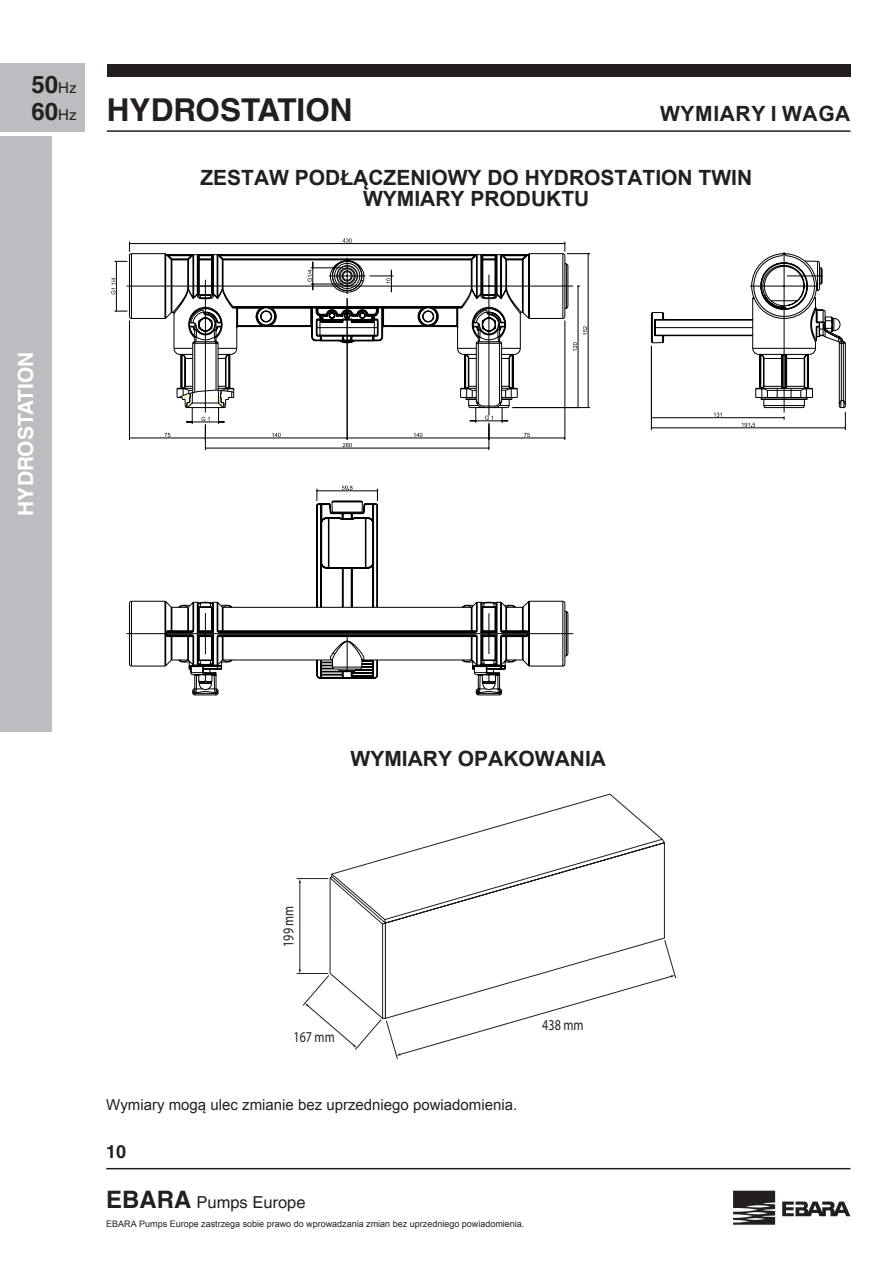
<style>
.page{position:relative;width:893px;height:1263px;background:#fff}
.page>*{position:absolute;margin:0;border:0;box-sizing:border-box;transform-origin:0 0}
.t1{font:700 31.5px "Helvetica LT Pro";color:#231f20}
.t2{font:700 24px "Helvetica LT Pro";color:#231f20}
.t3{font:700 21px/21.3px "Arial";color:#231f20;text-align:center}
.t4{font:700 21px "Helvetica LT Pro";color:#fff}
.t5{font:700 21px "Arial";letter-spacing:.03em;color:#231f20}
.t6{font:700 18px "Helvetica LT Pro";color:#231f20}
.t7{font:16.5px "Helvetica LT Pro";color:#231f20}
.t8{font:15.15px "Myriad Pro";color:#231f20;scale:.8 1}
.Corpo{font:15px "Arial";color:#231f20}
.t9{font:9px "Arial";color:#231f20}
.s1{font-weight:400;font-size:15px}
.s2{font-size:24px}
.s3{font-weight:700;font-size:24px}
</style>
<div class="page">
<div style="left:107px;top:64px;width:743px;height:13px;background:#231f20"></div>
<div style="left:0;top:64px;width:85px;height:68px;background:#bcbdc0"></div>
<hr style="left:107px;top:130px;width:743px;height:2px;background:#231f20">
<hr style="left:106px;top:1168px;width:744px;height:1px;background:#231f20">
<div style="left:0;top:136px;width:51px;height:595px;background:#bcbdc0"></div>
<svg style="left:733px;top:1191px;width:42px;height:34px"></svg>
<svg style="left:782px;top:1201px;width:68px;height:15px"></svg>
<svg style="left:845px;top:412px;width:1px;height:18px"></svg>
<svg style="left:111px;top:238px;width:455px;height:74px"></svg>
<svg style="left:192px;top:310px;width:653px;height:385px"></svg>
<svg style="left:126px;top:252px;width:697px;height:430px"></svg>
<svg style="left:210px;top:262px;width:613px;height:411px"></svg>
<svg style="left:296px;top:794px;width:369px;height:180px"></svg>
<svg style="left:299px;top:940px;width:377px;height:119px"></svg>
<h2 class="t2" style="left:32px;top:70px;width:47px">50<span class="s1">Hz</span></h2>
<h1 class="t1" style="left:32px;top:91px;width:323px"><span class="s2">60</span><span class="s1">Hz</span> HYDROSTATION</h1>
<h3 class="t5" style="left:660px;top:100px;width:192px">WYMIARY I WAGA</h3>
<h3 class="t4" style="left:13px;top:516px;width:165px;rotate:-90deg">HYDROSTATION</h3>
<p class="t3" style="left:200px;top:168px;width:553px">ZESTAW PODŁĄCZENIOWY DO HYDROSTATION TWIN<br>WYMIARY PRODUKTU</p>
<p class="t3" style="left:351px;top:749px;width:257px">WYMIARY OPAKOWANIA</p>
<p class="t8" style="left:279px;top:947px;width:53px;rotate:-90deg">199 mm</p>
<p class="t8" style="left:293px;top:1027px;width:53px">167 mm</p>
<p class="t8" style="left:542px;top:1016px;width:53px">438 mm</p>
<p class="Corpo" style="left:106px;top:1095px;width:412px">Wymiary mogą ulec zmianie bez uprzedniego powiadomienia.</p>
<h3 class="t6" style="left:106px;top:1141px;width:22px">10</h3>
<h3 class="t7" style="left:106px;top:1192px;width:201px"><span class="s3">EBARA</span> Pumps Europe</h3>
<p class="t9" style="left:106px;top:1218px;width:420px">EBARA Pumps Europe zastrzega sobie prawo do wprowadzania zmian bez uprzedniego powiadomienia.</p>
</div>
